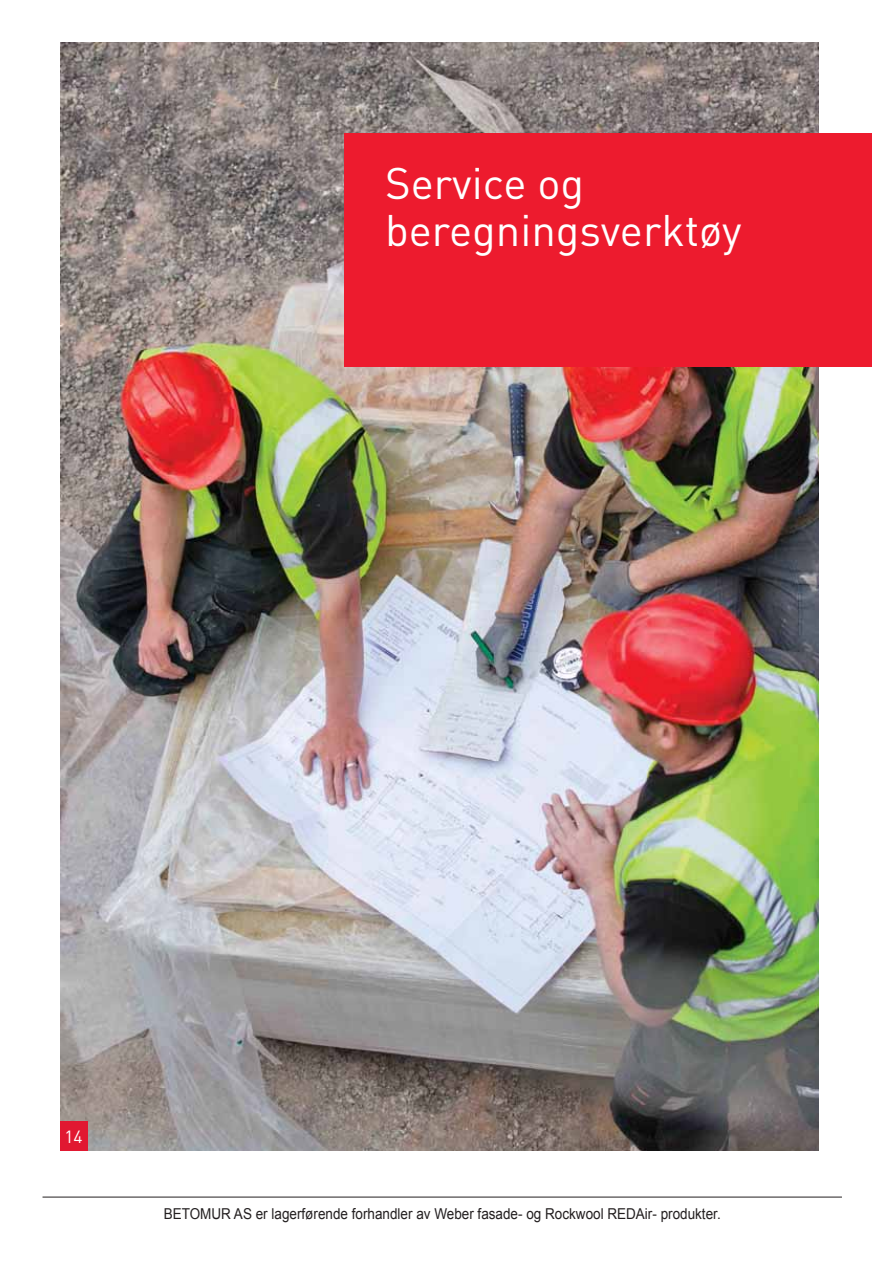
<style>
.page{position:relative;width:893px;height:1263px;background:#fff}
.page>*{position:absolute;margin:0;border:0;box-sizing:border-box;transform-origin:0 0}
.t1{font:43.65px/46.5px "DINOT";color:#fff}
.t2{font:17.4px "DINOT";color:#fff}
.t3{font:15px "Arial";color:#231f20;scale:.9 1}
</style>
<div class="page">
<hr style="left:43px;top:1197px;width:799px;height:1px;background:#231f20">
<img style="left:60px;top:43px;width:758px;height:1108px">
<div style="left:60px;top:1122px;width:27px;height:29px;background:#e11831"></div>
<div style="left:344px;top:134px;width:528px;height:233px;background:#ed1b2e"></div>
<p class="t1" style="left:385px;top:159px;width:358px">Service og beregningsverktøy</p>
<p class="t2" style="left:65px;top:1125px;width:20px">14</p>
<p class="t3" style="left:164px;top:1203px;width:620px">BETOMUR AS er lagerførende forhandler av Weber fasade- og Rockwool REDAir- produkter.</p>
</div>
